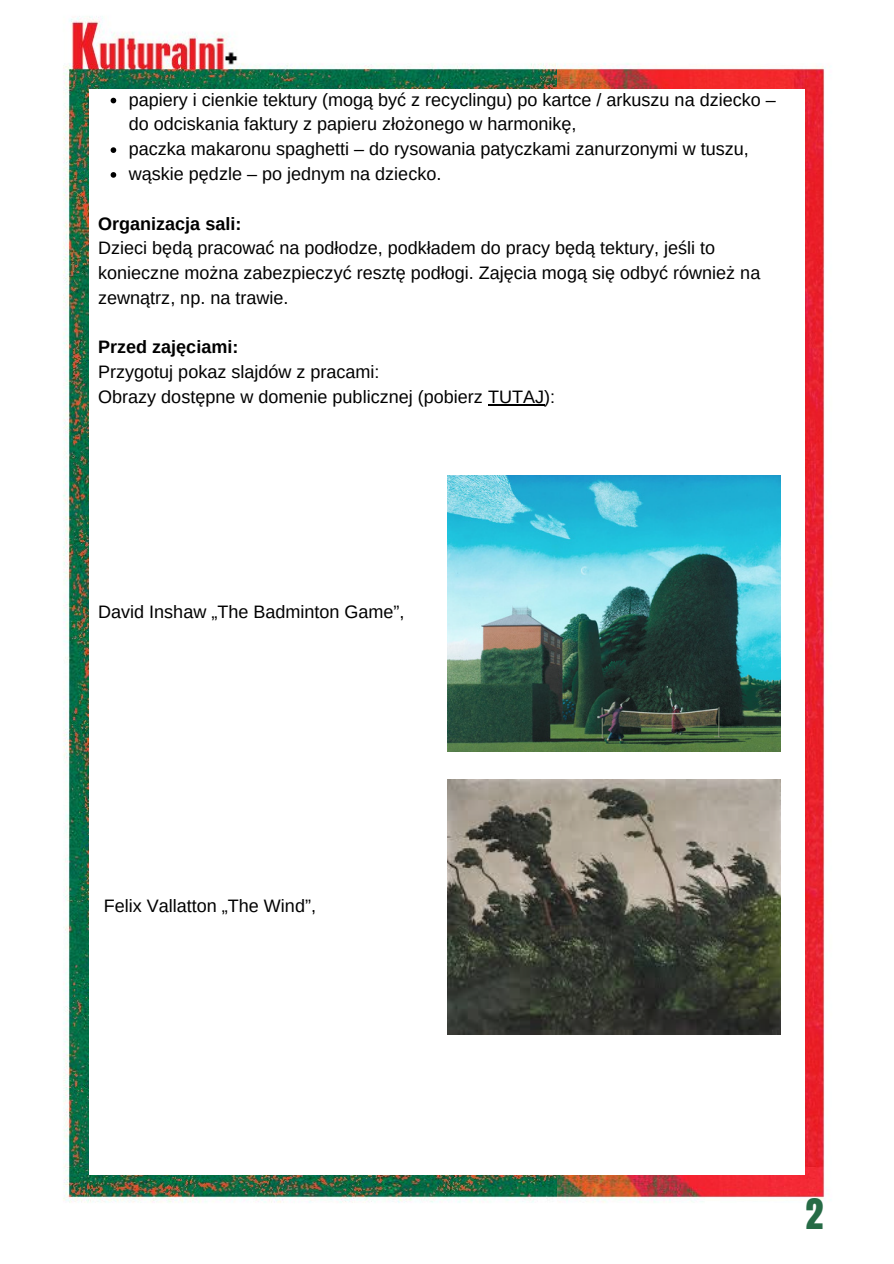
<style>
.page{position:relative;width:894px;height:1264px;background:#fff}
.page>*{position:absolute;margin:0;border:0;box-sizing:border-box;transform-origin:0 0}
.t1{font:36px "Anton";color:#266b46}
.t2{font:18px/24.8px "Arimo";color:#000}
.t3{font:700 18px "Arimo";color:#000}
</style>
<div class="page">
<img style="left:63px;top:16px;width:494px;height:1187px">
<img style="left:557px;top:63px;width:274px;height:1140px">
<div style="left:89px;top:89px;width:715px;height:1086px;background:#fff"></div>
<img style="left:447px;top:475px;width:333px;height:276px">
<img style="left:447px;top:779px;width:333px;height:255px">
<svg style="left:111px;top:98px;width:5px;height:5px"></svg>
<svg style="left:111px;top:147px;width:5px;height:6px"></svg>
<svg style="left:111px;top:172px;width:5px;height:6px"></svg>
<hr style="left:488px;top:404px;width:56px;height:1px;background:#000">
<p class="t2" style="left:129px;top:87px;width:648px">papiery i cienkie tektury (mogą być z recyclingu) po kartce / arkuszu na dziecko – do odciskania faktury z papieru złożonego w harmonikę,</p>
<p class="t2" style="left:129px;top:137px;width:621px">paczka makaronu spaghetti – do rysowania patyczkami zanurzonymi w tuszu,</p>
<p class="t2" style="left:129px;top:161px;width:314px">wąskie pędzle – po jednym na dziecko.</p>
<p class="t3" style="left:98px;top:213px;width:145px">Organizacja sali:</p>
<p class="t2" style="left:98px;top:236px;width:663px">Dzieci będą pracować na podłodze, podkładem do pracy będą tektury, jeśli to konieczne można zabezpieczyć resztę podłogi. Zajęcia mogą się odbyć również na zewnątrz, np. na trawie.</p>
<p class="t3" style="left:98px;top:337px;width:142px">Przed zajęciami:</p>
<p class="t2" style="left:98px;top:359px;width:283px">Przygotuj pokaz slajdów z pracami:</p>
<p class="t2" style="left:98px;top:384px;width:458px">Obrazy dostępne w domenie publicznej (pobierz TUTAJ):</p>
<p class="t2" style="left:98px;top:600px;width:308px">David Inshaw „The Badminton Game”,</p>
<p class="t2" style="left:104px;top:893px;width:214px">Felix Vallatton „The Wind”,</p>
<p class="t1" style="left:805px;top:1187px;width:19px">2</p>
</div>
